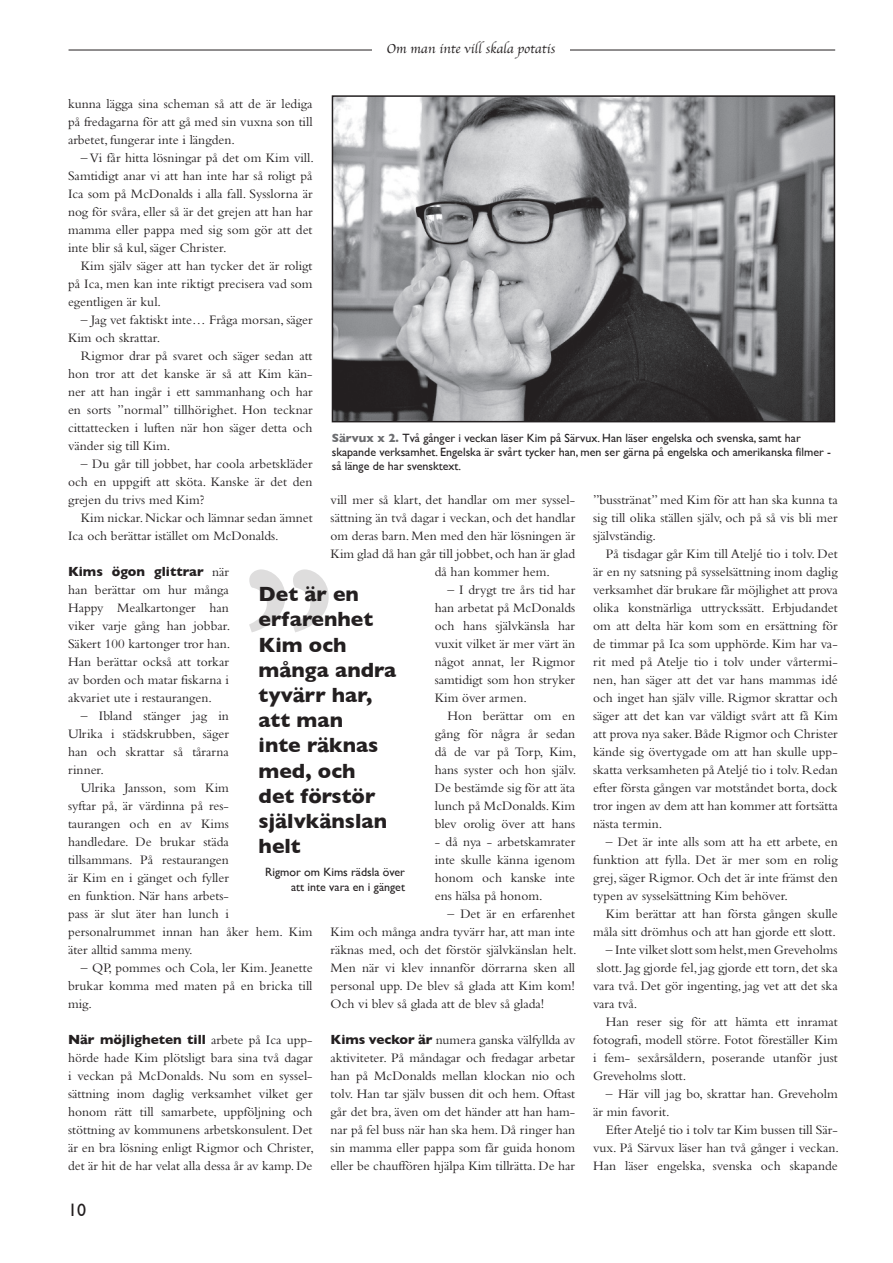
<style>
.page{position:relative;width:893px;height:1263px;background:#fff}
.page>*{position:absolute;margin:0;border:0;box-sizing:border-box;transform-origin:0 0}
.t1{font:700 condensed 225px "Minion Pro";color:#231f20}
.Billboard{font:700 21px/25.2px "Gill Sans";color:#231f20}
.t2{font:18px "Gill Sans";color:#231f20}
.Brödtext_med_indrag{font:13.5px/18px "Bembo";color:#231f20;text-align:justify}
.Mellisingång{font:13.5px/18px "Bembo";color:#231f20;text-align:justify}
.t3{font:13.5px "Apple Chancery";color:#231f20}
.Bildrubrik{font:12px/14.4px "Gill Sans";color:#231f20}
.Billboard_namn{font:12px/14.4px "Gill Sans";color:#231f20;text-align:right}
.s1{font-family:"Gill Sans";font-weight:700}
.s2{font-weight:700;color:#6c6d70}
</style>
<div class="page">
<hr style="left:69px;top:50px;width:766px;height:1px;background:#231f20">
<div style="left:372px;top:43px;width:198px;height:14px;background:#fff"></div>
<img style="left:335px;top:98px;width:497px;height:321px">
<div style="left:332px;top:95px;width:503px;height:327px;border:2px solid #231f20"></div>
<p class="t3" style="left:387px;top:38px;width:170px">Om man inte vill skala potatis</p>
<p class="Mellisingång" style="left:68px;top:95px;width:246px">kunna lägga sina scheman så att de är lediga på fredagarna för att gå med sin vuxna son till arbetet, fungerar inte i längden.</p>
<p class="Brödtext_med_indrag" style="left:68px;top:149px;width:247px;text-indent:13px">– Vi får hitta lösningar på det om Kim vill.<br>Samtidigt anar vi att han inte har så roligt på Ica som på McDonalds i alla fall. Sysslorna är nog för svåra, eller så är det grejen att han har mamma eller pappa med sig som gör att det inte blir så kul, säger Christer.</p>
<p class="Brödtext_med_indrag" style="left:68px;top:257px;width:246px;text-indent:13px">Kim själv säger att han tycker det är roligt på Ica, men kan inte riktigt precisera vad som egentligen är kul.</p>
<p class="Brödtext_med_indrag" style="left:68px;top:311px;width:246px;text-indent:13px">– Jag vet faktiskt inte… Fråga morsan, säger<br>Kim och skrattar.</p>
<p class="Brödtext_med_indrag" style="left:68px;top:347px;width:246px;text-indent:13px">Rigmor drar på svaret och säger sedan att hon tror att det kanske är så att Kim kän&shy;ner att han ingår i ett sammanhang och har en sorts ”normal” tillhörighet. Hon tecknar cittattecken i luften när hon säger detta och vänder sig till Kim.</p>
<p class="Brödtext_med_indrag" style="left:68px;top:455px;width:246px;text-indent:13px">– Du går till jobbet, har coola arbetskläder och en uppgift att sköta. Kanske är det den grejen du trivs med Kim?</p>
<p class="Brödtext_med_indrag" style="left:68px;top:509px;width:246px;text-indent:13px">Kim nickar. Nickar och lämnar sedan ämnet<br>Ica och berättar istället om McDonalds.</p>
<p class="Mellisingång" style="left:68px;top:563px;width:164px"><span class="s1">Kims ögon glittrar</span> när han berättar om hur många Happy Mealkartonger han viker varje gång han jobbar.<br>Säkert 100 kartonger tror han.<br>Han berättar också att torkar av borden och matar fiskarna i akvariet ute i restaurangen.</p>
<p class="Brödtext_med_indrag" style="left:68px;top:707px;width:162px;text-indent:13px">– Ibland stänger jag in Ulrika i städskrubben, säger han och skrattar så tårarna rinner.</p>
<p class="Brödtext_med_indrag" style="left:68px;top:779px;width:246px;text-align:left;text-indent:13px">Ulrika Jansson, som Kim<br>syftar på, är värdinna på res-<br>taurangen och en av Kims<br>handledare. De brukar städa<br>tillsammans. På restaurangen<br>är Kim en i gänget och fyller<br>en funktion. När hans arbets-<br>pass är slut äter han lunch i personalrummet innan han åker hem. Kim äter alltid samma meny.</p>
<p class="Brödtext_med_indrag" style="left:68px;top:959px;width:246px;text-indent:13px">– QP, pommes och Cola, ler Kim. Jeanette brukar komma med maten på en bricka till mig.</p>
<p class="Mellisingång" style="left:68px;top:1031px;width:247px"><span class="s1">När möjligheten till</span> arbete på Ica upp&shy;hörde hade Kim plötsligt bara sina två dagar i veckan på McDonalds. Nu som en syssel&shy;sättning inom daglig verksamhet vilket ger honom rätt till samarbete, uppföljning och stöttning av kommunens arbetskonsulent. Det är en bra lösning enligt Rigmor och Christer, det är hit de har velat alla dessa år av kamp. De</p>
<p class="Bildrubrik" style="left:332px;top:430px;width:501px"><span class="s2">Särvux x 2.</span> Två gånger i veckan läser Kim på Särvux. Han läser engelska och svenska, samt har skapande verksamhet. Engelska är svårt tycker han, men ser gärna på engelska och amerikanska filmer - så länge de har svensktext.</p>
<p class="Mellisingång" style="left:331px;top:491px;width:246px">vill mer så klart, det handlar om mer syssel-</p>
<p class="Mellisingång" style="left:331px;top:509px;width:246px">sättning än två dagar i veckan, och det handlar</p>
<p class="Mellisingång" style="left:331px;top:527px;width:246px">om deras barn. Men med den här lösningen är</p>
<p class="Mellisingång" style="left:331px;top:545px;width:246px">Kim glad då han går till jobbet, och han är glad</p>
<p class="Mellisingång" style="left:435px;top:563px;width:117px">då han kommer hem.</p>
<p class="Brödtext_med_indrag" style="left:435px;top:581px;width:142px;text-indent:13px">– I drygt tre års tid har han arbetat på McDonalds och hans självkänsla har vuxit vilket är mer värt än något annat, ler Rigmor samtidigt som hon stryker Kim över armen.</p>
<p class="Brödtext_med_indrag" style="left:435px;top:707px;width:143px;text-indent:13px">Hon berättar om en gång för några år sedan då de var på Torp, Kim, hans syster och hon själv.<br>De bestämde sig för att äta lunch på McDonalds. Kim blev orolig över att hans</p>
<p class="Brödtext_med_indrag" style="left:435px;top:833px;width:142px">- då nya - arbetskamrater inte skulle känna igenom honom och kanske inte ens hälsa på honom.</p>
<p class="Brödtext_med_indrag" style="left:331px;top:905px;width:247px;text-indent:117px">– Det är en erfarenhet Kim och många andra tyvärr har, att man inte räknas med, och det förstör självkänslan helt.<br>Men när vi klev innanför dörrarna sken all personal upp. De blev så glada att Kim kom!<br>Och vi blev så glada att de blev så glada!</p>
<p class="Mellisingång" style="left:331px;top:1031px;width:246px"><span class="s1">Kims veckor är</span> numera ganska välfyllda av aktiviteter. På måndagar och fredagar arbetar han på McDonalds mellan klockan nio och tolv. Han tar själv bussen dit och hem. Oftast går det bra, även om det händer att han ham&shy;nar på fel buss när han ska hem. Då ringer han sin mamma eller pappa som får guida honom eller be chauffören hjälpa Kim tillrätta. De har</p>
<p class="Mellisingång" style="left:593px;top:491px;width:246px">”busstränat” med Kim för att han ska kunna ta sig till olika ställen själv, och på så vis bli mer självständig.</p>
<p class="Brödtext_med_indrag" style="left:593px;top:545px;width:246px;text-indent:13px">På tisdagar går Kim till Ateljé tio i tolv. Det är en ny satsning på sysselsättning inom daglig verksamhet där brukare får möjlighet att prova olika konstnärliga uttryckssätt. Erbjudandet om att delta här kom som en ersättning för de timmar på Ica som upphörde. Kim har va&shy;rit med på Atelje tio i tolv under vårtermi&shy;nen, han säger att det var hans mammas idé och inget han själv ville. Rigmor skrattar och säger att det kan var väldigt svårt att få Kim att prova nya saker. Både Rigmor och Christer kände sig övertygade om att han skulle upp&shy;skatta verksamheten på Ateljé tio i tolv. Redan efter första gången var motståndet borta, dock tror ingen av dem att han kommer att fortsätta nästa termin.</p>
<p class="Brödtext_med_indrag" style="left:593px;top:833px;width:246px;text-indent:13px">– Det är inte alls som att ha ett arbete, en funktion att fylla. Det är mer som en rolig grej, säger Rigmor. Och det är inte främst den typen av sysselsättning Kim behöver.</p>
<p class="Brödtext_med_indrag" style="left:593px;top:905px;width:246px;text-align:right">Kim berättar att han första gången skulle måla sitt drömhus och att han gjorde ett slott.</p>
<p class="Brödtext_med_indrag" style="left:593px;top:941px;width:246px;text-indent:13px">– Inte vilket slott som helst, men Greveholms slott. Jag gjorde fel, jag gjorde ett torn, det ska vara två. Det gör ingenting, jag vet att det ska vara två.</p>
<p class="Brödtext_med_indrag" style="left:593px;top:1013px;width:246px;text-indent:13px">Han reser sig för att hämta ett inramat fotografi, modell större. Fotot föreställer Kim i fem- sexårsåldern, poserande utanför just Greveholms slott.</p>
<p class="Brödtext_med_indrag" style="left:593px;top:1085px;width:246px;text-indent:13px">– Här vill jag bo, skrattar han. Greveholm är min favorit.</p>
<p class="Brödtext_med_indrag" style="left:593px;top:1121px;width:247px;text-indent:13px">Efter Ateljé tio i tolv tar Kim bussen till Sär&shy;vux. På Särvux läser han två gånger i veckan.<br>Han läser engelska, svenska och skapande</p>
<h1 class="t1" style="left:242px;top:500px;width:96px">”</h1>
<p class="Billboard" style="left:259px;top:581px;width:139px">Det är en erfarenhet<br>Kim och många andra tyvärr har, att man<br>inte räknas med, och det förstör självkänslan helt</p>
<p class="Billboard_namn" style="left:265px;top:865px;width:141px">Rigmor om Kims rädsla över att inte vara en i gänget</p>
<h3 class="t2" style="left:68px;top:1199px;width:19px">10</h3>
</div>
